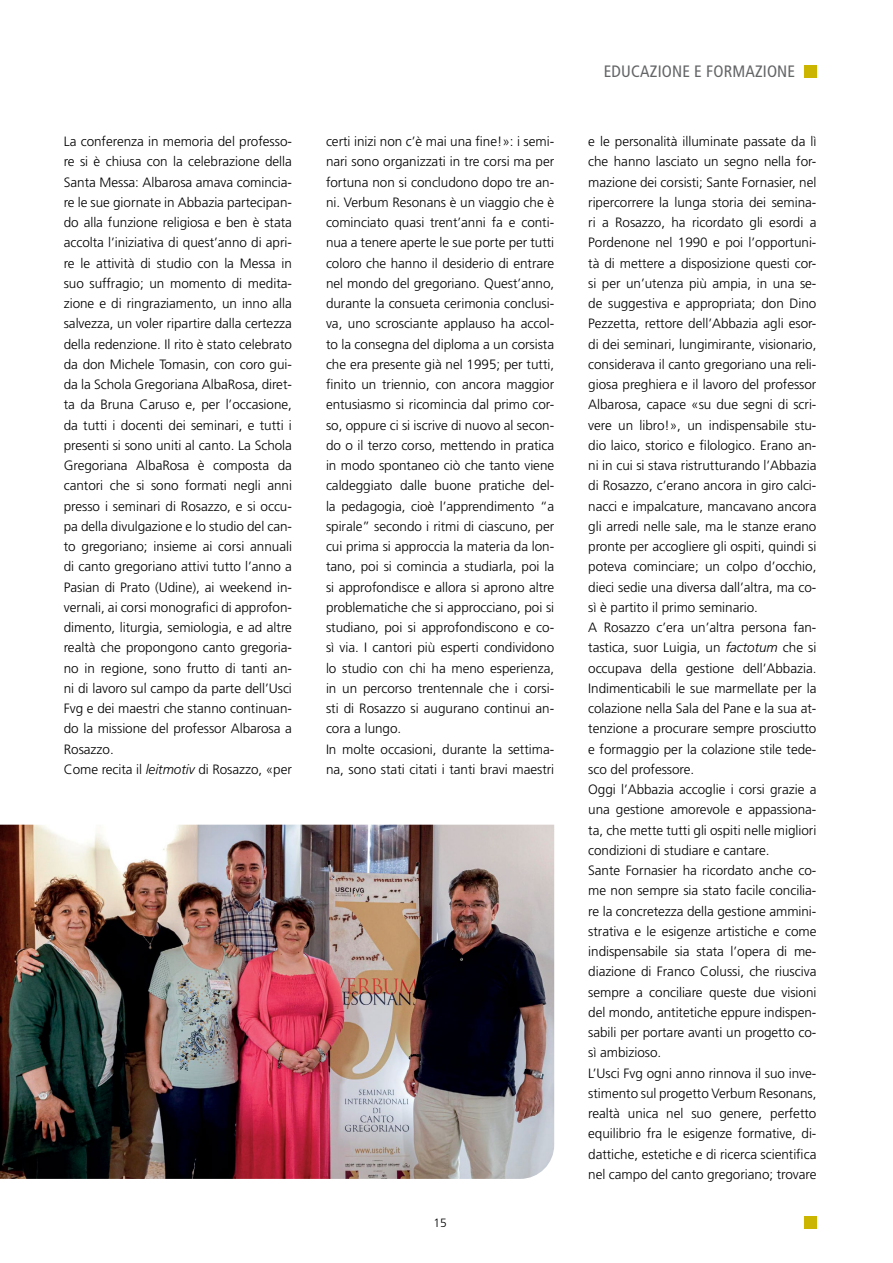
<style>
.page{position:relative;width:893px;height:1263px;background:#fff}
.page>*{position:absolute;margin:0;border:0;box-sizing:border-box;transform-origin:0 0}
.t1{font:condensed 16.5px "Frutiger LT Std";letter-spacing:.01em;color:#636466}
.t2{font:300 13.5px/20.2px "Frutiger LT Std";letter-spacing:-.005em;color:#000}
.t3{font:300 12px "Frutiger LT Std";color:#000}
.s1{font-style:italic}
</style>
<div class="page">
<div style="left:804px;top:65px;width:12px;height:13px;background:#cbb500"></div>
<div style="left:804px;top:1216px;width:12px;height:13px;background:#cbb500"></div>
<img style="left:0;top:825px;width:554px;height:354px">
<p class="t1" style="left:604px;top:62px;width:193px">EDUCAZIONE E FORMAZIONE</p>
<p class="t2" style="left:64px;top:131px;width:230px">La conferenza in memoria del professo&shy;re si è chiusa con la celebrazione della Santa Messa: Albarosa amava comincia&shy;re le sue giornate in Abbazia partecipan&shy;do alla funzione religiosa e ben è stata accolta l’iniziativa di quest’anno di apri&shy;re le attività di studio con la Messa in suo suffragio; un momento di medita&shy;zione e di ringraziamento, un inno alla salvezza, un voler ripartire dalla certezza della redenzione. Il rito è stato celebrato da don Michele Tomasin, con coro gui&shy;da la Schola Gregoriana AlbaRosa, diret&shy;ta da Bruna Caruso e, per l’occasione, da tutti i docenti dei seminari, e tutti i presenti si sono uniti al canto. La Schola Gregoriana AlbaRosa è composta da cantori che si sono formati negli anni presso i seminari di Rosazzo, e si occu&shy;pa della divulgazione e lo studio del can&shy;to gregoriano; insieme ai corsi annuali di canto gregoriano attivi tutto l’anno a Pasian di Prato (Udine), ai weekend in&shy;vernali, ai corsi monografici di approfon&shy;dimento, liturgia, semiologia, e ad altre realtà che propongono canto gregoria&shy;no in regione, sono frutto di tanti an&shy;ni di lavoro sul campo da parte dell’Usci Fvg e dei maestri che stanno continuan&shy;do la missione del professor Albarosa a Rosazzo.<br>Come recita il <span class="s1">leitmotiv</span> di Rosazzo, «per</p>
<p class="t2" style="left:326px;top:131px;width:230px">certi inizi non c’è mai una fine!»: i semi&shy;nari sono organizzati in tre corsi ma per fortuna non si concludono dopo tre an&shy;ni. Verbum Resonans è un viaggio che è cominciato quasi trent’anni fa e conti&shy;nua a tenere aperte le sue porte per tutti coloro che hanno il desiderio di entrare nel mondo del gregoriano. Quest’anno, durante la consueta cerimonia conclusi&shy;va, uno scrosciante applauso ha accol&shy;to la consegna del diploma a un corsista che era presente già nel 1995; per tutti, finito un triennio, con ancora maggior entusiasmo si ricomincia dal primo cor&shy;so, oppure ci si iscrive di nuovo al secon&shy;do o il terzo corso, mettendo in pratica in modo spontaneo ciò che tanto viene caldeggiato dalle buone pratiche del&shy;la pedagogia, cioè l’apprendimento “a spirale” secondo i ritmi di ciascuno, per cui prima si approccia la materia da lon&shy;tano, poi si comincia a studiarla, poi la si approfondisce e allora si aprono altre problematiche che si approcciano, poi si studiano, poi si approfondiscono e co&shy;sì via. I cantori più esperti condividono lo studio con chi ha meno esperienza, in un percorso trentennale che i corsi&shy;sti di Rosazzo si augurano continui an&shy;cora a lungo.<br>In molte occasioni, durante la settima&shy;na, sono stati citati i tanti bravi maestri</p>
<p class="t2" style="left:588px;top:131px;width:230px">e le personalità illuminate passate da lì che hanno lasciato un segno nella for&shy;mazione dei corsisti; Sante Fornasier, nel ripercorrere la lunga storia dei semina&shy;ri a Rosazzo, ha ricordato gli esordi a Pordenone nel 1990 e poi l’opportuni&shy;tà di mettere a disposizione questi cor&shy;si per un’utenza più ampia, in una se&shy;de suggestiva e appropriata; don Dino Pezzetta, rettore dell’Abbazia agli esor&shy;di dei seminari, lungimirante, visionario, considerava il canto gregoriano una reli&shy;giosa preghiera e il lavoro del professor Albarosa, capace «su due segni di scri&shy;vere un libro!», un indispensabile stu&shy;dio laico, storico e filologico. Erano an&shy;ni in cui si stava ristrutturando l’Abbazia di Rosazzo, c’erano ancora in giro calci&shy;nacci e impalcature, mancavano ancora gli arredi nelle sale, ma le stanze erano pronte per accogliere gli ospiti, quindi si poteva cominciare; un colpo d’occhio, dieci sedie una diversa dall’altra, ma co&shy;sì è partito il primo seminario.<br>A Rosazzo c’era un’altra persona fan&shy;tastica, suor Luigia, un <span class="s1">factotum</span> che si occupava della gestione dell’Abbazia.<br>Indimenticabili le sue marmellate per la colazione nella Sala del Pane e la sua at&shy;tenzione a procurare sempre prosciutto e formaggio per la colazione stile tede&shy;sco del professore.<br>Oggi l’Abbazia accoglie i corsi grazie a una gestione amorevole e appassiona&shy;ta, che mette tutti gli ospiti nelle migliori condizioni di studiare e cantare.<br>Sante Fornasier ha ricordato anche co&shy;me non sempre sia stato facile concilia&shy;re la concretezza della gestione ammini&shy;strativa e le esigenze artistiche e come indispensabile sia stata l’opera di me&shy;diazione di Franco Colussi, che riusciva sempre a conciliare queste due visioni del mondo, antitetiche eppure indispen&shy;sabili per portare avanti un progetto co&shy;sì ambizioso.<br>L’Usci Fvg ogni anno rinnova il suo inve&shy;stimento sul progetto Verbum Resonans, realtà unica nel suo genere, perfetto equilibrio fra le esigenze formative, di&shy;dattiche, estetiche e di ricerca scientifica nel campo del canto gregoriano; trovare</p>
<p class="t3" style="left:433px;top:1216px;width:15px">15</p>
</div>
